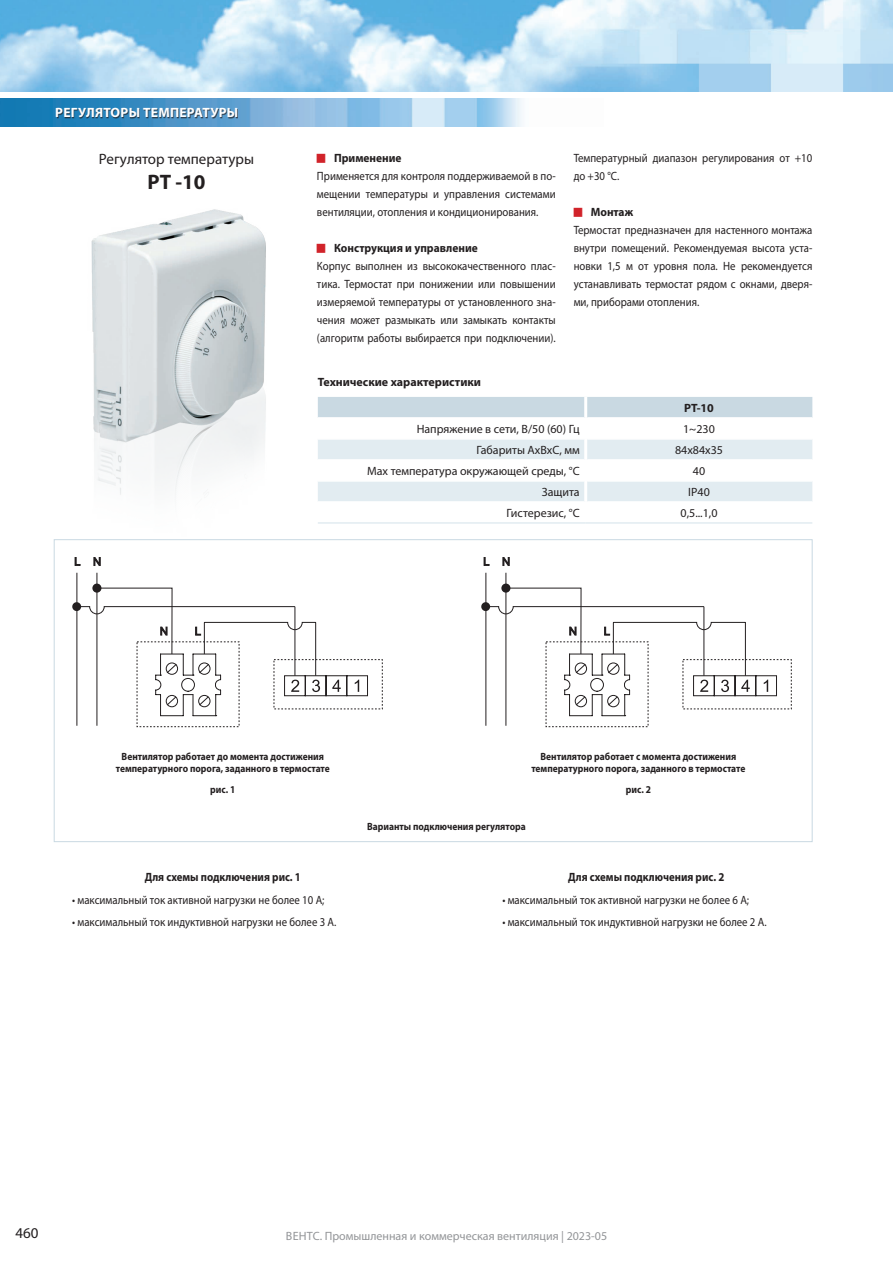
<style>
.page{position:relative;width:893px;height:1263px;background:#fff}
.page>*{position:absolute;margin:0;border:0;box-sizing:border-box;transform-origin:0 0}
.t1{font:700 21px "Myriad Pro";color:#231f20}
.t2{font:15px "Myriad Pro";color:#231f20}
.t3{font:700 13.5px "Myriad Pro";letter-spacing:.02em;color:#fff}
.t4{font:12px/18px "Myriad Pro";color:#231f20;text-align:justify;scale:.9 1}
.t5{font:12px "Myriad Pro";color:#231f20}
.t6{font:12px "Myriad Pro";color:#939598}
.t7{font:700 12px "Myriad Pro";color:#231f20;scale:.9 1}
.t8{font:700 12px "Myriad Pro";color:#231f20;scale:.95 1}
.t9{font:700 12px "Myriad Pro";color:#231f20}
.t10{font:700 10.5px/12.6px "Myriad Pro";color:#231f20;text-align:center;scale:.9 1}
</style>
<div class="page">
<img style="left:0;top:0;width:893px;height:91px">
<img style="left:0;top:99px;width:522px;height:27px">
<div style="left:318px;top:397px;width:494px;height:20px;background:#c9d9e2"></div>
<svg style="left:318px;top:440px;width:494px;height:61px"></svg>
<hr style="left:318px;top:459px;width:266px;height:2px;background:#fff">
<hr style="left:587px;top:459px;width:225px;height:2px;background:#fff">
<hr style="left:318px;top:480px;width:266px;height:2px;background:#fff">
<hr style="left:587px;top:480px;width:225px;height:2px;background:#fff">
<hr style="left:584px;top:397px;width:3px;height:21px;background:#fff">
<hr style="left:584px;top:439px;width:3px;height:21px;background:#fff">
<hr style="left:584px;top:460px;width:3px;height:21px;background:#fff">
<hr style="left:584px;top:481px;width:3px;height:21px;background:#fff">
<hr style="left:318px;top:522px;width:268px;height:2px;background:#e2ecf1">
<hr style="left:586px;top:522px;width:226px;height:2px;background:#e2ecf1">
<img style="left:91px;top:209px;width:175px;height:286px">
<svg style="left:74px;top:557px;width:7px;height:9px"></svg>
<svg style="left:93px;top:557px;width:8px;height:9px"></svg>
<div style="left:72px;top:602px;width:9px;height:9px;border:3px solid #231f20;border-radius:50%"></div>
<svg style="left:74px;top:572px;width:130px;height:154px"></svg>
<svg style="left:204px;top:572px;width:378px;height:154px"></svg>
<svg style="left:483px;top:557px;width:7px;height:9px"></svg>
<svg style="left:502px;top:557px;width:8px;height:9px"></svg>
<div style="left:501px;top:584px;width:9px;height:9px;border:3px solid #231f20;border-radius:50%"></div>
<svg style="left:483px;top:604px;width:222px;height:11px"></svg>
<div style="left:481px;top:602px;width:9px;height:9px;border:3px solid #231f20;border-radius:50%"></div>
<hr style="left:703px;top:607px;width:1px;height:69px;background:#231f20">
<svg style="left:564px;top:622px;width:213px;height:94px"></svg>
<div style="left:57px;top:109px;width:181px;height:9px;background:#231f20;opacity:.7"></div>
<p class="t3" style="left:55px;top:104px;width:184px">РЕГУЛЯТОРЫ ТЕМПЕРАТУРЫ</p>
<p class="t2" style="left:99px;top:150px;width:157px">Регулятор температуры</p>
<h1 class="t1" style="left:147px;top:169px;width:60px">РТ -10</h1>
<p class="t8" style="left:334px;top:150px;width:73px">Применение</p>
<p class="t4" style="left:317px;top:167px;width:267px">Применяется для контроля поддерживаемой в по&shy;мещении температуры и управления системами вентиляции, отопления и кондиционирования.</p>
<p class="t8" style="left:334px;top:240px;width:153px">Конструкция и управление</p>
<p class="t4" style="left:317px;top:257px;width:267px">Корпус выполнен из высококачественного плас&shy;тика. Термостат при понижении или повышении измеряемой температуры от установленного зна&shy;чения может размыкать или замыкать контакты (алгоритм работы выбирается при подключении).</p>
<p class="t9" style="left:318px;top:374px;width:165px">Технические характеристики</p>
<p class="t4" style="left:574px;top:149px;width:267px">Температурный диапазон регулирования от +10 до +30 °С.</p>
<p class="t8" style="left:591px;top:204px;width:46px">Монтаж</p>
<p class="t4" style="left:574px;top:221px;width:267px">Термостат предназначен для настенного монтажа внутри помещений. Рекомендуемая высота уста&shy;новки 1,5 м от уровня пола. Не рекомендуется устанавливать термостат рядом с окнами, дверя&shy;ми, приборами отопления.</p>
<p class="t9" style="left:684px;top:400px;width:31px">РТ-10</p>
<p class="t5" style="left:417px;top:421px;width:165px">Напряжение в сети, В/50 (60) Гц</p>
<p class="t5" style="left:683px;top:421px;width:33px">1~230</p>
<p class="t5" style="left:477px;top:442px;width:105px">Габариты АхВхС, мм</p>
<p class="t5" style="left:675px;top:442px;width:50px">84х84х35</p>
<p class="t5" style="left:367px;top:463px;width:214px">Max температура окружающей среды, °С</p>
<p class="t5" style="left:693px;top:463px;width:14px">40</p>
<p class="t5" style="left:542px;top:484px;width:39px">Защита</p>
<p class="t5" style="left:688px;top:484px;width:23px">IP40</p>
<p class="t5" style="left:506px;top:505px;width:75px">Гистерезис, °С</p>
<p class="t5" style="left:680px;top:505px;width:39px">0,5...1,0</p>
<p class="t10" style="left:116px;top:749px;width:239px">Вентилятор работает до момента достижения температурного порога, заданного в термостате</p>
<p class="t10" style="left:210px;top:783px;width:29px">рис. 1</p>
<p class="t7" style="left:145px;top:869px;width:175px">Для схемы подключения рис. 1</p>
<p class="t4" style="left:72px;top:890px;width:282px">• максимальный ток активной нагрузки не более 10 А;</p>
<p class="t4" style="left:72px;top:913px;width:295px">• максимальный ток индуктивной нагрузки не более 3 А.</p>
<p class="t10" style="left:531px;top:749px;width:239px">Вентилятор работает с момента достижения температурного порога, заданного в термостате</p>
<p class="t10" style="left:626px;top:783px;width:29px">рис. 2</p>
<p class="t10" style="left:367px;top:820px;width:178px">Варианты подключения регулятора</p>
<p class="t7" style="left:568px;top:869px;width:175px">Для схемы подключения рис. 2</p>
<p class="t4" style="left:502px;top:890px;width:276px">• максимальный ток активной нагрузки не более 6 А;</p>
<p class="t4" style="left:502px;top:913px;width:295px">• максимальный ток индуктивной нагрузки не более 2 А.</p>
<p class="t2" style="left:15px;top:1224px;width:25px">460</p>
<p class="t6" style="left:286px;top:1229px;width:323px">ВЕНТС. Промышленная и коммерческая вентиляция | 2023-05</p>
</div>
